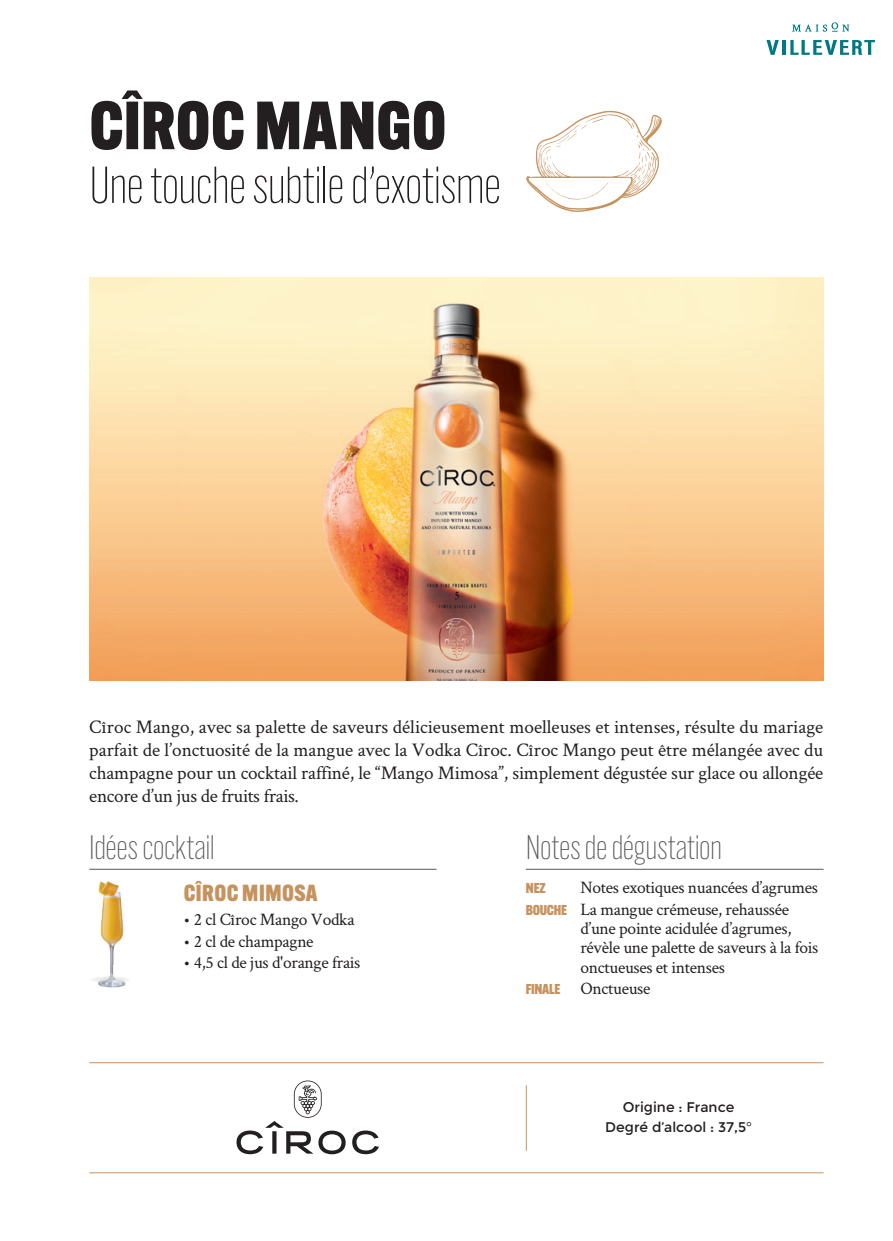
<style>
.page{position:relative;width:893px;height:1241px;background:#fff}
.page>*{position:absolute;margin:0;border:0;box-sizing:border-box;transform-origin:0 0}
.t1{font:800 66.5px "Alternate Gothic ATF";letter-spacing:.005em;color:#231f20}
.t2{font:300 50.75px "Alternate Gothic ATF";letter-spacing:-.015em;color:#231f20}
.t3{font:300 33.25px "Alternate Gothic ATF";letter-spacing:-.01em;color:#57585a}
.t4{font:800 22.75px "Alternate Gothic ATF";letter-spacing:.02em;color:#c6925d}
.t5{font:19.25px/22.8px "Crimson Text";letter-spacing:-.01em;color:#231f20;text-align:justify}
.t6{font:17.5px/19.2px "Crimson Text";letter-spacing:-.02em;color:#231f20}
.t7{font:14px/20.7px "Montreal";color:#231f20;text-align:center}
.t8{font:800 14px "Alternate Gothic ATF";color:#c6925d}
.s1{font-family:"Alternate Gothic ATF";font-weight:800;font-size:14px;color:#c6925d}
</style>
<div class="page">
<svg style="left:792px;top:22px;width:57px;height:10px"></svg>
<svg style="left:766px;top:40px;width:13px;height:15px"></svg>
<hr style="left:783px;top:40px;width:3px;height:15px;background:#007983">
<svg style="left:790px;top:40px;width:85px;height:15px"></svg>
<img style="left:89px;top:278px;width:734px;height:402px">
<hr style="left:89px;top:1062px;width:734px;height:1px;background:#c6925d">
<hr style="left:89px;top:1172px;width:734px;height:1px;background:#c6925d">
<svg style="left:236px;top:1080px;width:143px;height:74px"></svg>
<svg style="left:526px;top:111px;width:136px;height:101px"></svg>
<img style="left:93px;top:881px;width:35px;height:107px">
<hr style="left:89px;top:868px;width:348px;height:1px;background:#57585a">
<hr style="left:526px;top:868px;width:297px;height:1px;background:#57585a">
<hr style="left:526px;top:1084px;width:1px;height:66px;background:#c6925d">
<h1 class="t1" style="left:89px;top:84px;width:359px">CÎROC MANGO</h1>
<h2 class="t2" style="left:89px;top:155px;width:413px">Une touche subtile d’exotisme</h2>
<p class="t5" style="left:89px;top:715px;width:736px">Cîroc Mango, avec sa palette de saveurs délicieusement moelleuses et intenses, résulte du mariage parfait de l’onctuosité de la mangue avec la Vodka Cîroc. Cîroc Mango peut être mélangée avec du champagne pour un cocktail raffiné, le “Mango Mimosa”, simplement dégustée sur glace ou allongée encore d’un jus de fruits frais.</p>
<h3 class="t3" style="left:89px;top:827px;width:127px">Idées cocktail</h3>
<h3 class="t3" style="left:526px;top:827px;width:198px">Notes de dégustation</h3>
<p class="t8" style="left:526px;top:879px;width:21px">NEZ</p>
<p class="t4" style="left:184px;top:878px;width:135px">CÎROC MIMOSA</p>
<p class="t6" style="left:184px;top:908px;width:173px">• 2 cl Cîroc Mango Vodka</p>
<p class="t6" style="left:184px;top:930px;width:132px">• 2 cl de champagne</p>
<p class="t6" style="left:184px;top:952px;width:178px">• 4,5 cl de jus d'orange frais</p>
<p class="t6" style="left:526px;top:875px;width:294px;line-height:21.7px;text-indent:55px">Notes exotiques nuancées d’agrumes<br><span class="s1">BOUCHE</span> La mangue crémeuse, rehaussée</p>
<p class="t6" style="left:580px;top:918px;width:239px">d’une pointe acidulée d’agrumes, révèle une palette de saveurs à la fois onctueuses et intenses</p>
<p class="t6" style="left:526px;top:978px;width:126px"><span class="s1">FINALE</span> Onctueuse</p>
<p class="t7" style="left:605px;top:1096px;width:148px">Origine : France<br>Degré d’alcool : 37,5°</p>
</div>
